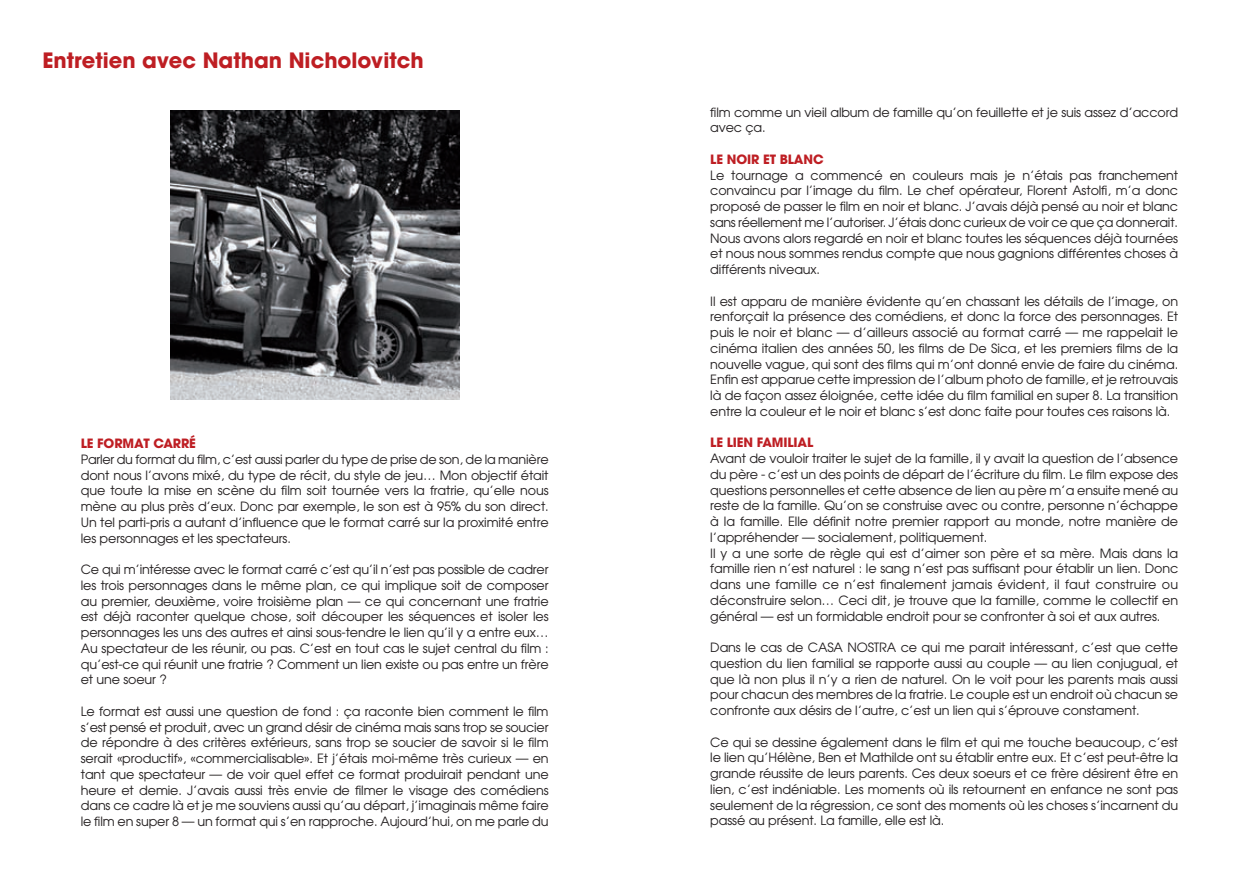
<style>
.page{position:relative;width:1259px;height:893px;background:#fff}
.page>*{position:absolute;margin:0;border:0;box-sizing:border-box;transform-origin:0 0}
.t1{font:700 21px "Avant Garde";color:#be1e23}
.t2{font:12.75px/15.8px "Avant Garde";letter-spacing:-.01em;color:#231f20;text-align:justify}
.t3{font:700 12.75px "Avant Garde";letter-spacing:-.01em;color:#be1e23}
</style>
<div class="page">
<img style="left:170px;top:111px;width:289px;height:289px">
<h1 class="t1" style="left:43px;top:46px;width:383px">ENTRETIEN AVEC NATHAN NICHOLOVITCH</h1>
<p class="t3" style="left:81px;top:435px;width:101px">LE FORMAT CARRÉ</p>
<p class="t2" style="left:81px;top:451px;width:469px">Parler du format du film, c’est aussi parler du type de prise de son, de la manière dont nous l’avons mixé, du type de récit, du style de jeu… Mon objectif était que toute la mise en scène du film soit tournée vers la fratrie, qu’elle nous mène au plus près d’eux. Donc par exemple, le son est à 95% du son direct.<br>Un tel parti-pris a autant d’influence que le format carré sur la proximité entre les personnages et les spectateurs.</p>
<p class="t2" style="left:81px;top:561px;width:469px">Ce qui m’intéresse avec le format carré c’est qu’il n’est pas possible de cadrer les trois personnages dans le même plan, ce qui implique soit de composer au premier, deuxième, voire troisième plan — ce qui concernant une fratrie est déjà raconter quelque chose, soit découper les séquences et isoler les personnages les uns des autres et ainsi sous-tendre le lien qu’il y a entre eux… Au spectateur de les réunir, ou pas. C’est en tout cas le sujet central du film : qu’est-ce qui réunit une fratrie ? Comment un lien existe ou pas entre un frère et une soeur ?</p>
<p class="t2" style="left:81px;top:703px;width:469px">Le format est aussi une question de fond : ça raconte bien comment le film s’est pensé et produit, avec un grand désir de cinéma mais sans trop se soucier de répondre à des critères extérieurs, sans trop se soucier de savoir si le film serait «productif», «commercialisable». Et j’étais moi-même très curieux — en tant que spectateur — de voir quel effet ce format produirait pendant une heure et demie. J’avais aussi très envie de filmer le visage des comédiens dans ce cadre là et je me souviens aussi qu’au départ, j’imaginais même faire le film en super 8 — un format qui s’en rapproche. Aujourd’hui, on me parle du</p>
<p class="t2" style="left:710px;top:104px;width:469px">film comme un vieil album de famille qu’on feuillette et je suis assez d’accord avec ça.</p>
<p class="t3" style="left:710px;top:151px;width:115px">LE NOIR ET BLANC</p>
<p class="t2" style="left:710px;top:167px;width:469px">Le tournage a commencé en couleurs mais je n’étais pas franchement convaincu par l’image du film. Le chef opérateur, Florent Astolfi, m’a donc proposé de passer le film en noir et blanc. J’avais déjà pensé au noir et blanc sans réellement me l’autoriser. J’étais donc curieux de voir ce que ça donnerait.<br>Nous avons alors regardé en noir et blanc toutes les séquences déjà tournées et nous nous sommes rendus compte que nous gagnions différentes choses à différents niveaux.</p>
<p class="t2" style="left:710px;top:293px;width:469px">Il est apparu de manière évidente qu’en chassant les détails de l’image, on renforçait la présence des comédiens, et donc la force des personnages. Et puis le noir et blanc — d’ailleurs associé au format carré — me rappelait le cinéma italien des années 50, les films de De Sica, et les premiers films de la nouvelle vague, qui sont des films qui m’ont donné envie de faire du cinéma.<br>Enfin est apparue cette impression de l’album photo de famille, et je retrouvais là de façon assez éloignée, cette idée du film familial en super 8. La transition entre la couleur et le noir et blanc s’est donc faite pour toutes ces raisons là.</p>
<p class="t3" style="left:710px;top:434px;width:104px">LE LIEN FAMILIAL</p>
<p class="t2" style="left:710px;top:450px;width:469px;text-align:left">Avant de vouloir traiter le sujet de la famille, il y avait la question de l’absence du père - c’est un des points de départ de l’écriture du film. Le film expose des questions personnelles et cette absence de lien au père m’a ensuite mené au reste de la famille. Qu’on se construise avec ou contre, personne n’échappe à la famille. Elle définit notre premier rapport au monde, notre manière de l’appréhender — socialement, politiquement.<br>Il y a une sorte de règle qui est d’aimer son père et sa mère. Mais dans la famille rien n’est naturel : le sang n’est pas suffisant pour établir un lien. Donc dans une famille ce n’est finalement jamais évident, il faut construire ou déconstruire selon… Ceci dit, je trouve que la famille, comme le collectif en général — est un formidable endroit pour se confronter à soi et aux autres.</p>
<p class="t2" style="left:710px;top:639px;width:469px">Dans le cas de Casa Nostra ce qui me parait intéressant, c’est que cette question du lien familial se rapporte aussi au couple — au lien conjugual, et que là non plus il n’y a rien de naturel. On le voit pour les parents mais aussi pour chacun des membres de la fratrie. Le couple est un endroit où chacun se confronte aux désirs de l’autre, c’est un lien qui s’éprouve constament.</p>
<p class="t2" style="left:710px;top:734px;width:469px">Ce qui se dessine également dans le film et qui me touche beaucoup, c’est le lien qu’Hélène, Ben et Mathilde ont su établir entre eux. Et c’est peut-être la grande réussite de leurs parents. Ces deux soeurs et ce frère désirent être en lien, c’est indéniable. Les moments où ils retournent en enfance ne sont pas seulement de la régression, ce sont des moments où les choses s’incarnent du passé au présent. La famille, elle est là.</p>
</div>
